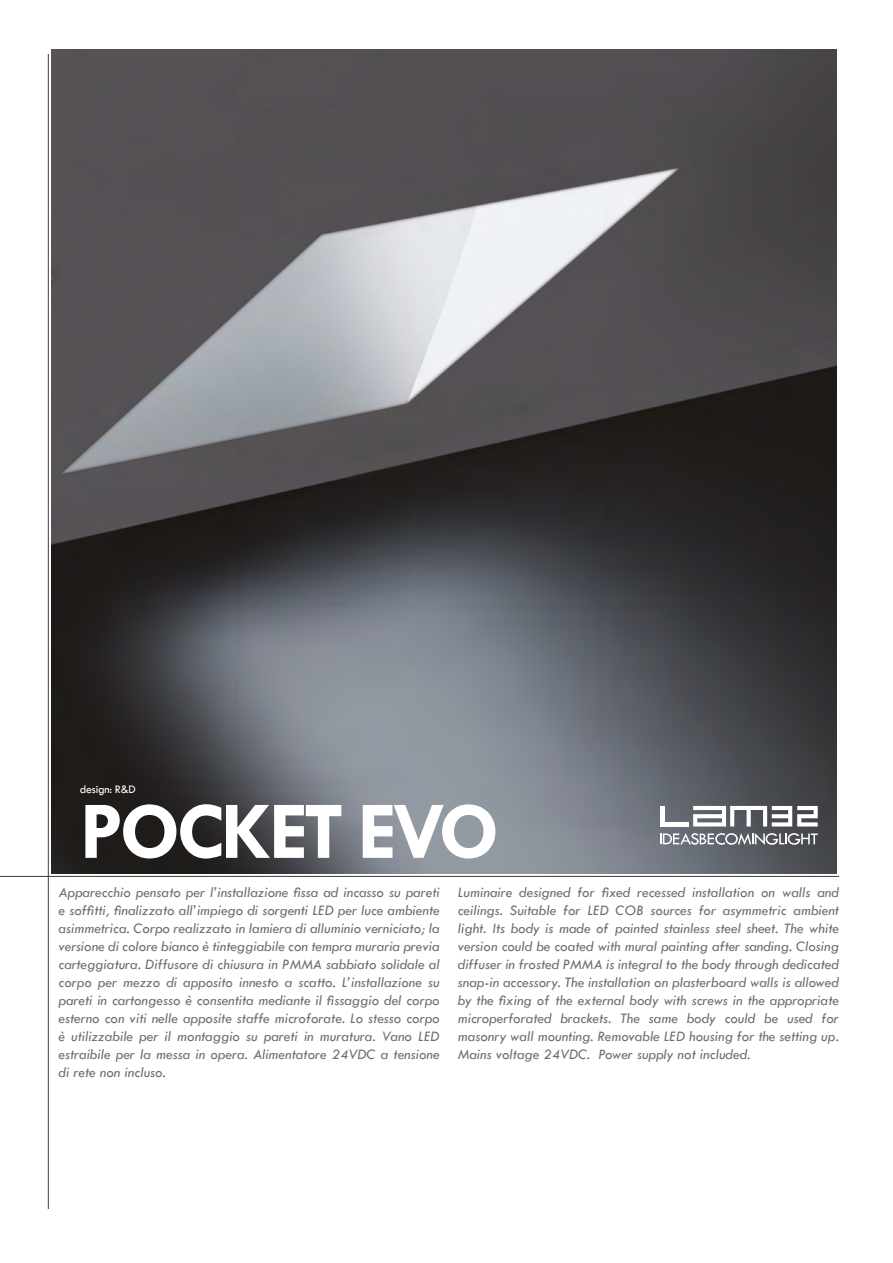
<style>
.page{position:relative;width:893px;height:1263px;background:#fff}
.page>*{position:absolute;margin:0;border:0;box-sizing:border-box;transform-origin:0 0}
.t1{font:700 82.5px "Tw Cen";letter-spacing:-.05em;color:#fff}
.t2{font:italic 15px/18px "Tw Cen";color:#706f6f;text-align:justify}
.t3{font:12px "Tw Cen";letter-spacing:-.02em;color:#fff}
</style>
<div class="page">
<img style="left:52px;top:50px;width:785px;height:823px">
<hr style="left:0;top:876px;width:839px;height:1px;background:#3c3c3b">
<hr style="left:48px;top:54px;width:1px;height:1155px;background:#3c3c3b">
<hr style="left:660px;top:822px;width:29px;height:4px;background:#fff">
<hr style="left:660px;top:806px;width:4px;height:20px;background:#fff">
<svg style="left:693px;top:806px;width:125px;height:20px"></svg>
<svg style="left:660px;top:833px;width:158px;height:12px"></svg>
<p class="t3" style="left:80px;top:782px;width:57px">design: R&amp;D</p>
<h1 class="t1" style="left:80px;top:782px;width:421px">POCKET EVO</h1>
<p class="t2" style="left:59px;top:883px;width:383px">Apparecchio pensato per l’installazione fissa ad incasso su pareti e soffitti, finalizzato all’impiego di sorgenti LED per luce ambiente asimmetrica. Corpo realizzato in lamiera di alluminio verniciato; la versione di colore bianco è tinteggiabile con tempra muraria previa carteggiatura. Diffusore di chiusura in PMMA sabbiato solidale al corpo per mezzo di apposito innesto a scatto. L’installazione su pareti in cartongesso è consentita mediante il fissaggio del corpo esterno con viti nelle apposite staffe microforate. Lo stesso corpo è utilizzabile per il montaggio su pareti in muratura. Vano LED estraibile per la messa in opera. Alimentatore 24VDC a tensione di rete non incluso.</p>
<p class="t2" style="left:458px;top:883px;width:383px">Luminaire designed for fixed recessed installation on walls and ceilings. Suitable for LED COB sources for asymmetric ambient light. Its body is made of painted stainless steel sheet. The white version could be coated with mural painting after sanding. Closing diffuser in frosted PMMA is integral to the body through dedicated snap-in accessory. The installation on plasterboard walls is allowed by the fixing of the external body with screws in the appropriate microperforated brackets. The same body could be used for masonry wall mounting. Removable LED housing for the setting up.<br>Mains voltage 24VDC. Power supply not included.</p>
</div>
